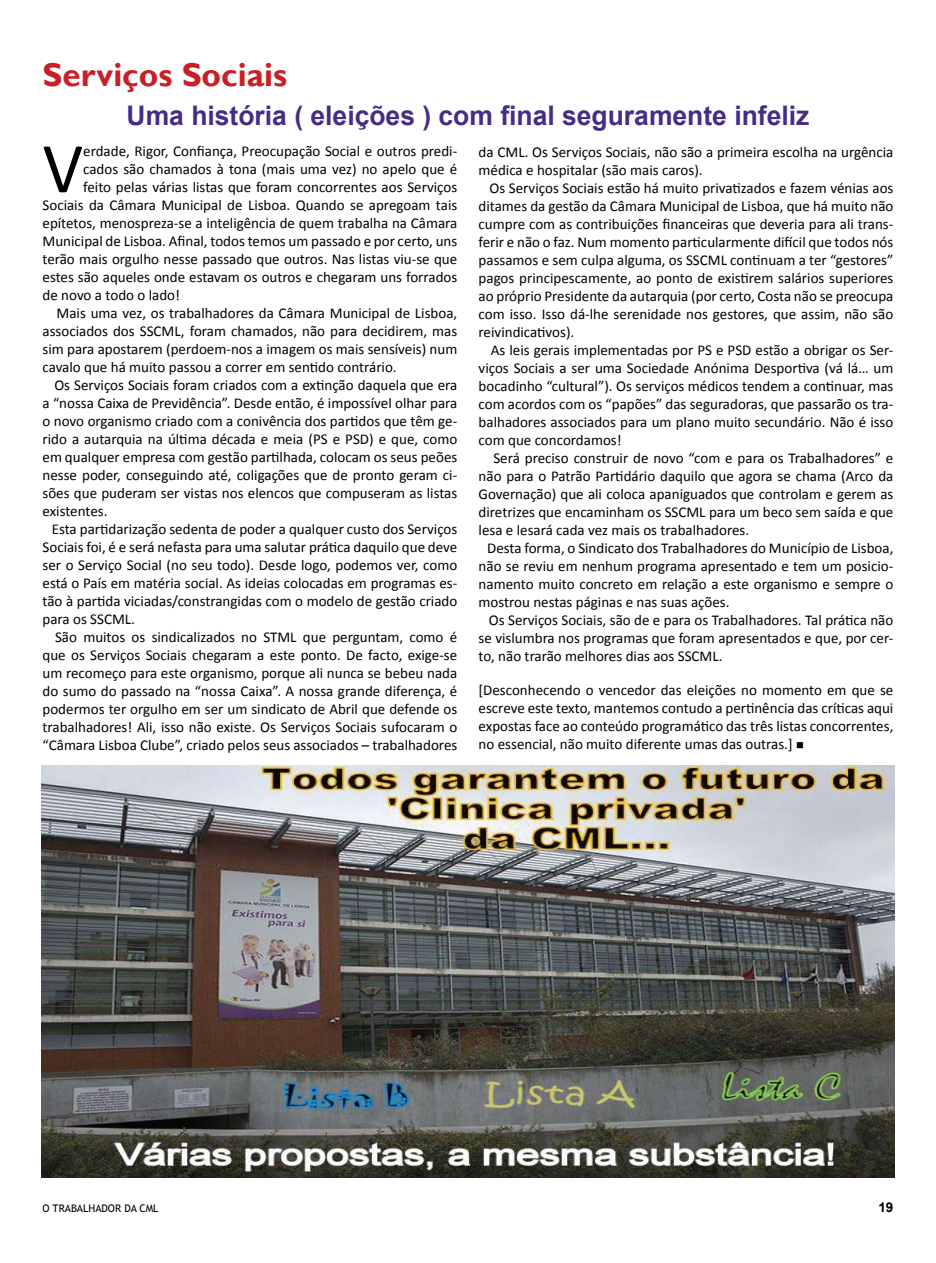
<style>
.page{position:relative;width:936px;height:1263px;background:#fff}
.page>*{position:absolute;margin:0;border:0;box-sizing:border-box;transform-origin:0 0}
.t1{font:71.7px "Calibri";color:#000}
.t2{font:700 33px "Gill Sans";color:#c82026}
.t3{font:700 27px "Arial";color:#472c85}
.t4{font:15px/18px "Calibri";color:#000;text-align:justify}
.t5{font:700 13.5px "Arial";color:#000}
.t6{font:10.5px "Trebuchet MS";color:#000}
</style>
<div class="page">
<img style="left:41px;top:765px;width:853px;height:413px">
<h2 class="t2" style="left:43px;top:55px;width:246px">Serviços Sociais</h2>
<h3 class="t3" style="left:127px;top:97px;width:684px">Uma história ( eleições ) com final seguramente infeliz</h3>
<h1 class="t1" style="left:43px;top:123px;width:42px">V</h1>
<p class="t4" style="left:83px;top:142px;width:375px">erdade, Rigor, Confiança, Preocupação Social e outros predi-</p>
<p class="t4" style="left:478px;top:143px;width:416px">da CML. Os Serviços Sociais, não são a primeira escolha na urgência médica e hospitalar (são mais caros).</p>
<p class="t4" style="left:478px;top:179px;width:416px;text-indent:11px">Os Serviços Sociais estão há muito privatizados e fazem vénias aos ditames da gestão da Câmara Municipal de Lisboa, que há muito não cumpre com as contribuições financeiras que deveria para ali trans&shy;ferir e não o faz. Num momento particularmente difícil que todos nós passamos e sem culpa alguma, os SSCML continuam a ter “gestores” pagos principescamente, ao ponto de existirem salários superiores ao próprio Presidente da autarquia (por certo, Costa não se preocupa com isso. Isso dá-lhe serenidade nos gestores, que assim, não são reivindicativos).</p>
<p class="t4" style="left:478px;top:341px;width:416px;text-indent:12px">As leis gerais implementadas por PS e PSD estão a obrigar os Ser&shy;viços Sociais a ser uma Sociedade Anónima Desportiva (vá lá… um bocadinho “cultural”). Os serviços médicos tendem a continuar, mas com acordos com os “papões” das seguradoras, que passarão os tra&shy;balhadores associados para um plano muito secundário. Não é isso com que concordamos!</p>
<p class="t4" style="left:493px;top:449px;width:401px">Será preciso construir de novo “com e para os Trabalhadores” e</p>
<p class="t4" style="left:478px;top:467px;width:416px">não para o Patrão Partidário daquilo que agora se chama (Arco da</p>
<p class="t4" style="left:478px;top:485px;width:416px">Governação) que ali coloca apaniguados que controlam e gerem as</p>
<p class="t4" style="left:478px;top:503px;width:416px">diretrizes que encaminham os SSCML para um beco sem saída e que</p>
<p class="t4" style="left:478px;top:521px;width:272px">lesa e lesará cada vez mais os trabalhadores.</p>
<p class="t4" style="left:487px;top:539px;width:408px">Desta forma, o Sindicato dos Trabalhadores do Município de Lisboa,</p>
<p class="t4" style="left:478px;top:557px;width:416px">não se reviu em nenhum programa apresentado e tem um posicio-</p>
<p class="t4" style="left:478px;top:575px;width:416px">namento muito concreto em relação a este organismo e sempre o</p>
<p class="t4" style="left:478px;top:593px;width:252px">mostrou nestas páginas e nas suas ações.</p>
<p class="t4" style="left:489px;top:611px;width:406px">Os Serviços Sociais, são de e para os Trabalhadores. Tal prática não</p>
<p class="t4" style="left:478px;top:629px;width:416px">se vislumbra nos programas que foram apresentados e que, por cer-</p>
<p class="t4" style="left:478px;top:647px;width:245px">to, não trarão melhores dias aos SSCML.</p>
<p class="t4" style="left:478px;top:681px;width:416px">[Desconhecendo o vencedor das eleições no momento em que se escreve este texto, mantemos contudo a pertinência das críticas aqui expostas face ao conteúdo programático das três listas concorrentes, no essencial, não muito diferente umas das outras.] ■</p>
<p class="t4" style="left:83px;top:160px;width:375px">cados são chamados à tona (mais uma vez) no apelo que é</p>
<p class="t4" style="left:83px;top:178px;width:375px">feito pelas várias listas que foram concorrentes aos Serviços</p>
<p class="t4" style="left:43px;top:196px;width:416px">Sociais da Câmara Municipal de Lisboa. Quando se apregoam tais</p>
<p class="t4" style="left:43px;top:214px;width:416px">epítetos, menospreza-se a inteligência de quem trabalha na Câmara</p>
<p class="t4" style="left:43px;top:232px;width:416px">Municipal de Lisboa. Afinal, todos temos um passado e por certo, uns</p>
<p class="t4" style="left:43px;top:250px;width:416px">terão mais orgulho nesse passado que outros. Nas listas viu-se que</p>
<p class="t4" style="left:43px;top:268px;width:416px">estes são aqueles onde estavam os outros e chegaram uns forrados</p>
<p class="t4" style="left:43px;top:286px;width:139px">de novo a todo o lado!</p>
<p class="t4" style="left:57px;top:304px;width:402px">Mais uma vez, os trabalhadores da Câmara Municipal de Lisboa,</p>
<p class="t4" style="left:43px;top:322px;width:416px">associados dos SSCML, foram chamados, não para decidirem, mas</p>
<p class="t4" style="left:43px;top:340px;width:416px">sim para apostarem (perdoem-nos a imagem os mais sensíveis) num</p>
<p class="t4" style="left:43px;top:358px;width:355px">cavalo que há muito passou a correr em sentido contrário.</p>
<p class="t4" style="left:54px;top:376px;width:404px">Os Serviços Sociais foram criados com a extinção daquela que era</p>
<p class="t4" style="left:43px;top:394px;width:416px">a “nossa Caixa de Previdência”. Desde então, é impossível olhar para</p>
<p class="t4" style="left:43px;top:412px;width:416px">o novo organismo criado com a conivência dos partidos que têm ge-</p>
<p class="t4" style="left:43px;top:430px;width:416px">rido a autarquia na última década e meia (PS e PSD) e que, como</p>
<p class="t4" style="left:43px;top:448px;width:416px">em qualquer empresa com gestão partilhada, colocam os seus peões</p>
<p class="t4" style="left:43px;top:466px;width:416px">nesse poder, conseguindo até, coligações que de pronto geram ci-</p>
<p class="t4" style="left:43px;top:484px;width:416px">sões que puderam ser vistas nos elencos que compuseram as listas</p>
<p class="t4" style="left:43px;top:502px;width:66px">existentes.</p>
<p class="t4" style="left:52px;top:520px;width:407px">Esta partidarização sedenta de poder a qualquer custo dos Serviços</p>
<p class="t4" style="left:43px;top:538px;width:416px">Sociais foi, é e será nefasta para uma salutar prática daquilo que deve</p>
<p class="t4" style="left:43px;top:556px;width:416px">ser o Serviço Social (no seu todo). Desde logo, podemos ver, como</p>
<p class="t4" style="left:43px;top:574px;width:416px">está o País em matéria social. As ideias colocadas em programas es-</p>
<p class="t4" style="left:43px;top:592px;width:416px">tão à partida viciadas/constrangidas com o modelo de gestão criado</p>
<p class="t4" style="left:43px;top:610px;width:94px">para os SSCML.</p>
<p class="t4" style="left:55px;top:628px;width:403px">São muitos os sindicalizados no STML que perguntam, como é</p>
<p class="t4" style="left:43px;top:646px;width:416px">que os Serviços Sociais chegaram a este ponto. De facto, exige-se</p>
<p class="t4" style="left:43px;top:664px;width:416px">um recomeço para este organismo, porque ali nunca se bebeu nada</p>
<p class="t4" style="left:43px;top:682px;width:416px">do sumo do passado na “nossa Caixa”. A nossa grande diferença, é</p>
<p class="t4" style="left:43px;top:700px;width:416px">podermos ter orgulho em ser um sindicato de Abril que defende os</p>
<p class="t4" style="left:43px;top:718px;width:416px">trabalhadores! Ali, isso não existe. Os Serviços Sociais sufocaram o</p>
<p class="t4" style="left:43px;top:736px;width:416px">“Câmara Lisboa Clube”, criado pelos seus associados – trabalhadores</p>
<p class="t6" style="left:43px;top:1202px;width:118px">O TRABALHADOR DA CML</p>
<p class="t5" style="left:878px;top:1198px;width:17px">19</p>
</div>
